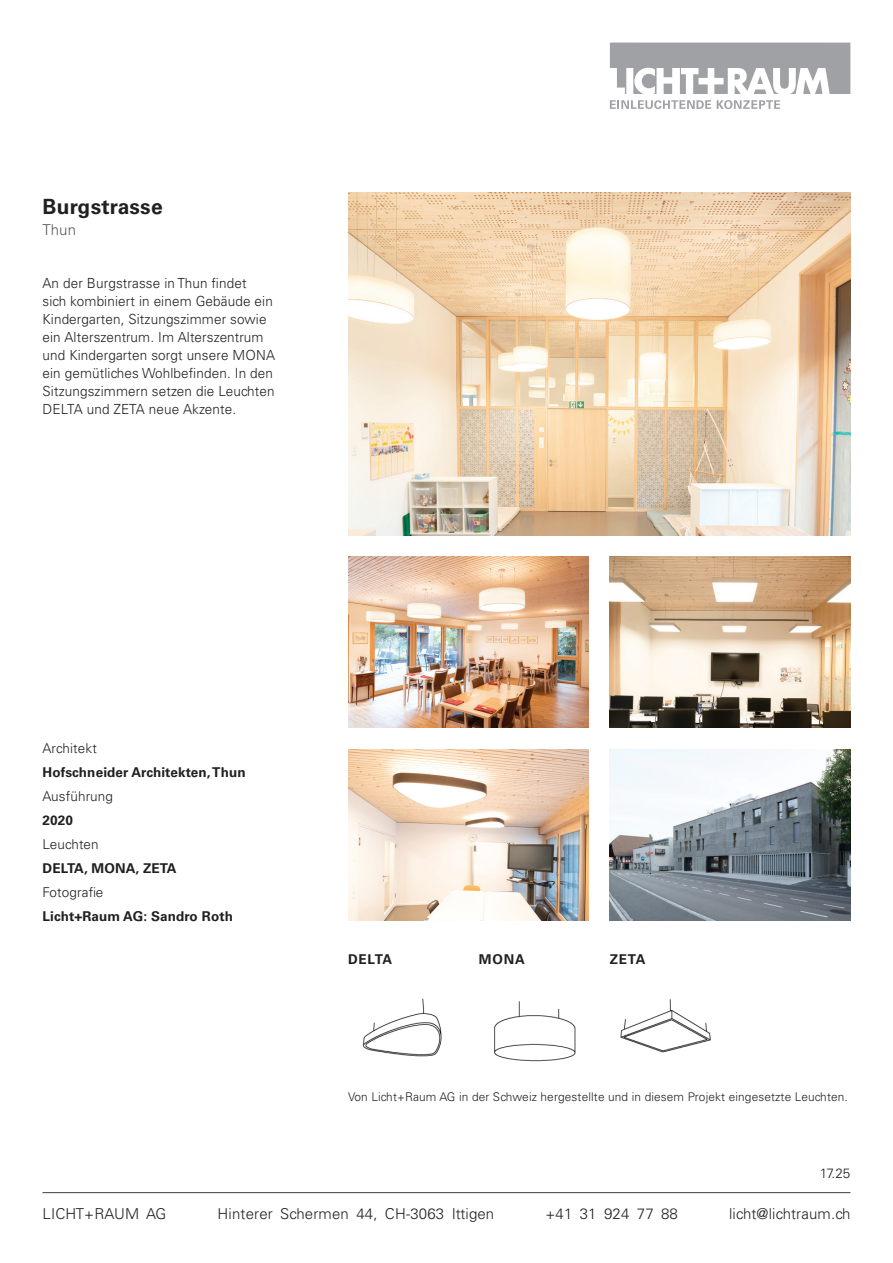
<style>
.page{position:relative;width:893px;height:1263px;background:#fff}
.page>*{position:absolute;margin:0;border:0;box-sizing:border-box;transform-origin:0 0}
.t1{font:700 21px "Univers LT Std";letter-spacing:.01em;color:#231f20}
.t2{font:300 15px "Univers LT Std";letter-spacing:.01em;color:#231f20}
.t3{font:300 15px "Univers LT Std";color:#57585a}
.t4{font:300 13.95px/18px "Univers LT Std";letter-spacing:.01em;color:#231f20}
.t5{font:700 13.5px "Univers LT Std";letter-spacing:.01em;color:#231f20}
.t6{font:300 13.5px "Univers LT Std";letter-spacing:.01em;color:#231f20}
.t7{font:300 12px "Univers LT Std";letter-spacing:.01em;color:#231f20}
</style>
<div class="page">
<hr style="left:43px;top:1192px;width:807px;height:1px;background:#3e3e3f">
<svg style="left:610px;top:100px;width:101px;height:9px"></svg>
<svg style="left:717px;top:100px;width:63px;height:9px"></svg>
<svg style="left:610px;top:43px;width:240px;height:51px"></svg>
<img style="left:348px;top:193px;width:502px;height:342px">
<img style="left:348px;top:556px;width:241px;height:172px">
<img style="left:348px;top:749px;width:241px;height:172px">
<img style="left:610px;top:556px;width:240px;height:172px">
<img style="left:610px;top:749px;width:240px;height:172px">
<img style="left:362px;top:998px;width:80px;height:59px">
<img style="left:620px;top:999px;width:91px;height:54px">
<img style="left:494px;top:1001px;width:82px;height:61px">
<h1 class="t1" style="left:43px;top:194px;width:122px">Burgstrasse</h1>
<p class="t3" style="left:43px;top:221px;width:35px">Thun</p>
<p class="t4" style="left:43px;top:274px;width:234px">An der Burgstrasse in Thun findet<br>sich kombiniert in einem Gebäude ein Kindergarten, Sitzungszimmer sowie ein Alterszentrum. Im Alterszentrum und Kindergarten sorgt unsere MONA ein gemütliches Wohlbefinden. In den Sitzungszimmern setzen die Leuchten DELTA und ZETA neue Akzente.</p>
<p class="t6" style="left:43px;top:740px;width:56px">Architekt</p>
<p class="t5" style="left:43px;top:764px;width:205px">Hofschneider Architekten, Thun</p>
<p class="t6" style="left:43px;top:788px;width:72px">Ausführung</p>
<p class="t5" style="left:43px;top:812px;width:32px">2020</p>
<p class="t6" style="left:43px;top:836px;width:58px">Leuchten</p>
<p class="t5" style="left:43px;top:860px;width:136px">DELTA, MONA, ZETA</p>
<p class="t6" style="left:43px;top:884px;width:62px">Fotografie</p>
<p class="t5" style="left:43px;top:908px;width:192px">Licht+Raum AG: Sandro Roth</p>
<p class="t5" style="left:348px;top:951px;width:46px">DELTA</p>
<p class="t5" style="left:479px;top:951px;width:47px">MONA</p>
<p class="t5" style="left:610px;top:951px;width:37px">ZETA</p>
<p class="t7" style="left:348px;top:1089px;width:501px">Von Licht+Raum AG in der Schweiz hergestellte und in diesem Projekt eingesetzte Leuchten.</p>
<p class="t6" style="left:820px;top:1165px;width:32px">17.25</p>
<p class="t2" style="left:43px;top:1205px;width:125px">LICHT+RAUM AG</p>
<p class="t2" style="left:218px;top:1205px;width:278px">Hinterer Schermen 44, CH-3063 Ittigen</p>
<p class="t2" style="left:545px;top:1205px;width:134px">+41 31 924 77 88</p>
<p class="t2" style="left:729px;top:1205px;width:123px">licht@lichtraum.ch</p>
</div>
